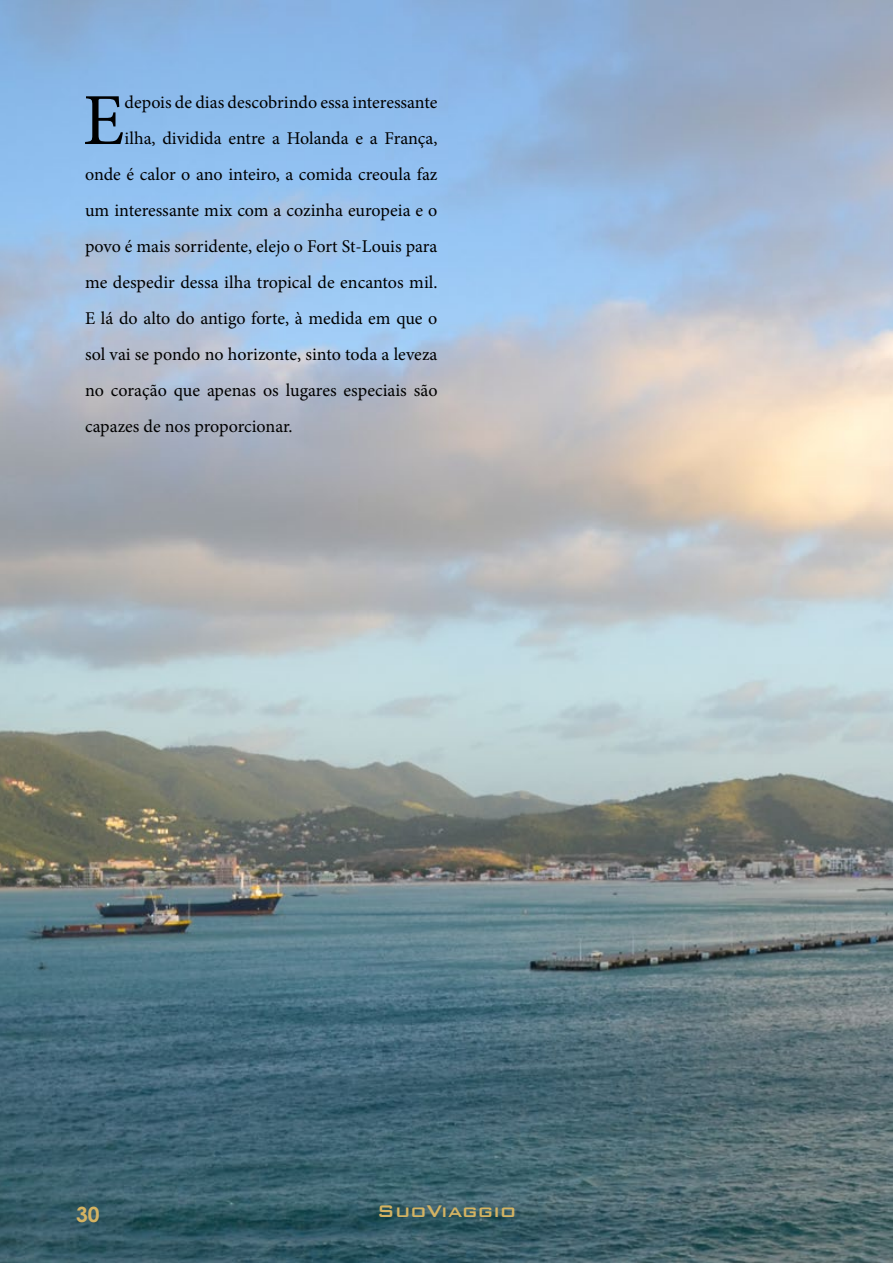
<style>
.page{position:relative;width:893px;height:1263px;background:#fff}
.page>*{position:absolute;margin:0;border:0;box-sizing:border-box;transform-origin:0 0}
.t1{font:73.35px "Minion Pro";color:#000}
.t2{font:500 22.5px "Bank Gothic BT";color:#d4b362}
.t3{font:700 21px "Century Gothic";color:#d4b362}
.t4{font:18px "Minion Pro";color:#000}
</style>
<div class="page">
<img style="left:0;top:0;width:893px;height:1263px">
<h1 class="t1" style="left:83px;top:71px;width:43px">E</h1>
<p class="t4" style="left:125px;top:90px;width:314px">depois de dias descobrindo essa interessante</p>
<p class="t4" style="left:125px;top:126px;width:314px">ilha, dividida entre a Holanda e a França,</p>
<p class="t4" style="left:85px;top:162px;width:354px">onde é calor o ano inteiro, a comida creoula faz</p>
<p class="t4" style="left:85px;top:198px;width:354px">um interessante mix com a cozinha europeia e o</p>
<p class="t4" style="left:85px;top:234px;width:354px">povo é mais sorridente, elejo o Fort St-Louis para</p>
<p class="t4" style="left:85px;top:270px;width:354px">me despedir dessa ilha tropical de encantos mil.</p>
<p class="t4" style="left:85px;top:306px;width:354px">E lá do alto do antigo forte, à medida em que o</p>
<p class="t4" style="left:85px;top:342px;width:354px">sol vai se pondo no horizonte, sinto toda a leveza</p>
<p class="t4" style="left:85px;top:378px;width:354px">no coração que apenas os lugares especiais são</p>
<p class="t4" style="left:85px;top:414px;width:209px">capazes de nos proporcionar.</p>
<p class="t3" style="left:76px;top:1199px;width:25px">30</p>
<p class="t2" style="left:377px;top:1199px;width:141px">SuoViaggio</p>
</div>
